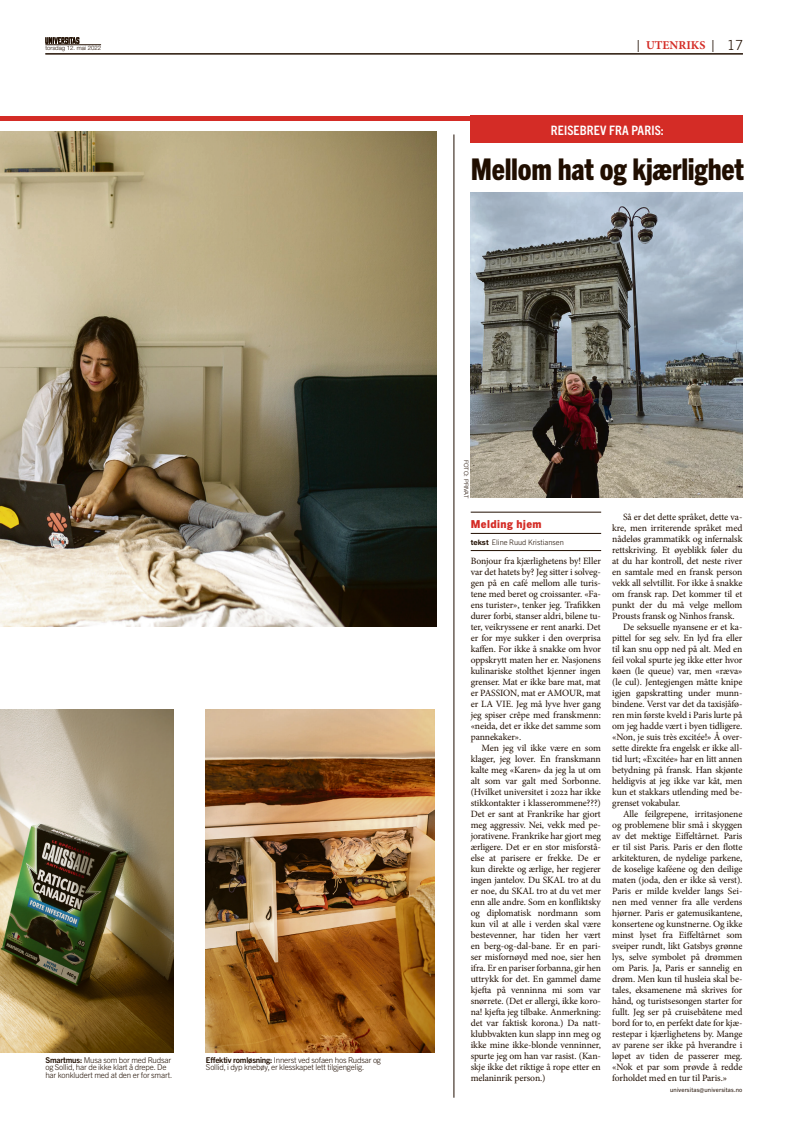
<style>
.page{position:relative;width:794px;height:1137px;background:#fff}
.page>*{position:absolute;margin:0;border:0;box-sizing:border-box;transform-origin:0 0}
.t1{font:800 condensed 30px "Trade Gothic Next LT Pro";letter-spacing:-.01em;color:#200e00}
.t2{font:300 14px "Trade Gothic Next LT Pro";color:#200e00}
.t3{font:700 condensed 13px "Trade Gothic Next LT Pro";letter-spacing:.01em;color:#fff}
.t4{font:700 12px "Minion Pro";color:#d42c26}
.t5{font:800 11px "Trade Gothic Next LT Pro";letter-spacing:.04em;color:#d42c26}
.t6{font:9.6px/11px "Minion Pro";letter-spacing:-.01em;color:#200e00;text-align:justify}
.t7{font:300 8px/7.5px "Trade Gothic Next LT Pro";letter-spacing:-.02em;color:#200e00}
.t8{font:300 7.5px "Trade Gothic Next LT Pro";color:#200e00}
.t9{font:300 6px "Helvetica Neue LT Std";color:#200e00}
.t10{font:6px "Trade Gothic Next LT Pro";letter-spacing:.025em;color:#200e00}
.s1{font-weight:400;color:#200e00}
.s2{font-weight:700}
.s3{font-family:"Helvetica Neue LT Std";font-weight:700}
</style>
<div class="page">
<hr style="left:45px;top:54px;width:698px;height:1px;background:#200e00">
<svg style="left:45px;top:37px;width:34px;height:7px"></svg>
<hr style="left:454px;top:134px;width:1px;height:963px;background:#200e00">
<hr style="left:0;top:116px;width:743px;height:4px;background:#d42c26">
<div style="left:471px;top:116px;width:272px;height:27px;background:#d42c26"></div>
<hr style="left:471px;top:512px;width:130px;height:1px;background:#200e00">
<hr style="left:471px;top:533px;width:130px;height:1px;background:#200e00">
<hr style="left:471px;top:550px;width:130px;height:1px;background:#200e00">
<hr style="left:45px;top:45px;width:56px;height:1px;background:#200e00">
<img style="left:471px;top:193px;width:272px;height:304px">
<img style="left:206px;top:709px;width:228px;height:343px">
<img style="left:0;top:709px;width:173px;height:343px">
<img style="left:0;top:131px;width:436px;height:495px">
<p class="t9" style="left:45px;top:44px;width:57px">torsdag 12. mai 2022</p>
<p class="t4" style="left:637px;top:37px;width:79px"><span class="s1">|</span> UTENRIKS <span class="s1">|</span></p>
<h2 class="t2" style="left:727px;top:35px;width:17px">17</h2>
<h3 class="t3" style="left:551px;top:122px;width:115px">REISEBREV FRA PARIS:</h3>
<h1 class="t1" style="left:471px;top:148px;width:275px">Mellom hat og kjærlighet</h1>
<p class="t7" style="left:45px;top:1055px;width:128px"><span class="s2">Smartmus:</span> Musa som bor med Rudsar og Sollid, har de ikke klart å drepe. De har konkludert med at den er for smart.</p>
<p class="t7" style="left:206px;top:1055px;width:177px"><span class="s2">Effektiv romløsning:</span> Innerst ved sofaen hos Rudsar og<br>Sollid, i dyp knebøy, er klesskapet lett tilgjengelig.</p>
<p class="t9" style="left:470px;top:460px;width:40px;rotate:90deg">FOTO: PRIVAT</p>
<p class="t5" style="left:471px;top:516px;width:72px">Melding hjem</p>
<p class="t8" style="left:471px;top:537px;width:95px"><span class="s3">tekst</span> Eline Ruud Kristiansen</p>
<p class="t6" style="left:471px;top:555px;width:132px">Bonjour fra kjærlighetens by! Eller var det hatets by? Jeg sitter i solveg&shy;gen på en café mellom alle turis&shy;tene med beret og croissanter. «Fa&shy;ens turister», tenker jeg. Trafikken durer forbi, stanser aldri, bilene tu&shy;ter, veikryssene er rent anarki. Det er for mye sukker i den overprisa kaffen. For ikke å snakke om hvor oppskrytt maten her er. Nasjonens kulinariske stolthet kjenner ingen grenser. Mat er ikke bare mat, mat er PASSION, mat er AMOUR, mat er LA VIE. Jeg må lyve hver gang jeg spiser crêpe med franskmenn: «neida, det er ikke det samme som pannekaker».</p>
<p class="t6" style="left:471px;top:742px;width:132px;text-indent:11px">Men jeg vil ikke være en som klager, jeg lover. En franskmann kalte meg «Karen» da jeg la ut om alt som var galt med Sorbonne. (Hvilket universitet i 2022 har ikke stikkontakter i klasserommene???)<br>Det er sant at Frankrike har gjort meg aggressiv. Nei, vekk med pe&shy;jorativene. Frankrike har gjort meg ærligere. Det er en stor misforstå&shy;else at parisere er frekke. De er kun direkte og ærlige, her regjerer ingen jantelov. Du SKAL tro at du er noe, du SKAL tro at du vet mer enn alle andre. Som en konfliktsky og diplomatisk nordmann som kun vil at alle i verden skal være bestevenner, har tiden her vært en berg-og-dal-bane. Er en pari&shy;ser misfornøyd med noe, sier hen ifra. Er en pariser forbanna, gir hen uttrykk for det. En gammel dame kjefta på venninna mi som var snørrete. (Det er allergi, ikke koro&shy;na! kjefta jeg tilbake. Anmerkning: det var faktisk korona.) Da natt&shy;klubbvakten kun slapp inn meg og ikke mine ikke-blonde venninner, spurte jeg om han var rasist. (Kan&shy;skje ikke det riktige å rope etter en melaninrik person.)</p>
<p class="t6" style="left:623px;top:511px;width:121px">Så er det dette språket, dette va-</p>
<p class="t6" style="left:612px;top:522px;width:132px">kre, men irriterende språket med</p>
<p class="t6" style="left:612px;top:533px;width:132px">nådeløs grammatikk og infernalsk</p>
<p class="t6" style="left:612px;top:544px;width:132px">rettskriving. Et øyeblikk føler du</p>
<p class="t6" style="left:612px;top:555px;width:132px">at du har kontroll, det neste river</p>
<p class="t6" style="left:612px;top:566px;width:132px">en samtale med en fransk person</p>
<p class="t6" style="left:612px;top:577px;width:132px">vekk all selvtillit. For ikke å snakke</p>
<p class="t6" style="left:612px;top:588px;width:132px">om fransk rap. Det kommer til et</p>
<p class="t6" style="left:612px;top:599px;width:132px">punkt der du må velge mellom</p>
<p class="t6" style="left:612px;top:610px;width:124px">Prousts fransk og Ninhos fransk.</p>
<p class="t6" style="left:623px;top:621px;width:121px">De seksuelle nyansene er et ka-</p>
<p class="t6" style="left:612px;top:632px;width:132px">pittel for seg selv. En lyd fra eller</p>
<p class="t6" style="left:612px;top:643px;width:132px">til kan snu opp ned på alt. Med en</p>
<p class="t6" style="left:612px;top:654px;width:132px">feil vokal spurte jeg ikke etter hvor</p>
<p class="t6" style="left:612px;top:665px;width:132px">køen (le queue) var, men «ræva»</p>
<p class="t6" style="left:612px;top:676px;width:132px">(le cul). Jentegjengen måtte knipe</p>
<p class="t6" style="left:612px;top:687px;width:132px">igjen gapskratting under munn-</p>
<p class="t6" style="left:612px;top:698px;width:132px">bindene. Verst var det da taxisjåfø-</p>
<p class="t6" style="left:612px;top:709px;width:132px">ren min første kveld i Paris lurte på</p>
<p class="t6" style="left:612px;top:720px;width:132px">om jeg hadde vært i byen tidligere.</p>
<p class="t6" style="left:612px;top:731px;width:132px">«Non, je suis très excitée!» Å over-</p>
<p class="t6" style="left:612px;top:742px;width:132px">sette direkte fra engelsk er ikke all-</p>
<p class="t6" style="left:612px;top:753px;width:132px">tid lurt; «Excitée» har en litt annen</p>
<p class="t6" style="left:612px;top:764px;width:132px">betydning på fransk. Han skjønte</p>
<p class="t6" style="left:612px;top:775px;width:132px">heldigvis at jeg ikke var kåt, men</p>
<p class="t6" style="left:612px;top:786px;width:132px">kun et stakkars utlending med be-</p>
<p class="t6" style="left:612px;top:797px;width:70px">grenset vokabular.</p>
<p class="t6" style="left:623px;top:808px;width:121px">Alle feilgrepene, irritasjonene</p>
<p class="t6" style="left:612px;top:819px;width:132px">og problemene blir små i skyggen</p>
<p class="t6" style="left:612px;top:830px;width:132px">av det mektige Eiffeltårnet. Paris</p>
<p class="t6" style="left:612px;top:841px;width:132px">er til sist Paris. Paris er den flotte</p>
<p class="t6" style="left:612px;top:852px;width:132px">arkitekturen, de nydelige parkene,</p>
<p class="t6" style="left:612px;top:863px;width:132px">de koselige kaféene og den deilige</p>
<p class="t6" style="left:612px;top:874px;width:132px">maten (joda, den er ikke så verst).</p>
<p class="t6" style="left:612px;top:885px;width:132px">Paris er milde kvelder langs Sei-</p>
<p class="t6" style="left:612px;top:896px;width:132px">nen med venner fra alle verdens</p>
<p class="t6" style="left:612px;top:907px;width:132px">hjørner. Paris er gatemusikantene,</p>
<p class="t6" style="left:612px;top:918px;width:132px">konsertene og kunstnerne. Og ikke</p>
<p class="t6" style="left:612px;top:929px;width:132px">minst lyset fra Eiffeltårnet som</p>
<p class="t6" style="left:612px;top:940px;width:132px">sveiper rundt, likt Gatsbys grønne</p>
<p class="t6" style="left:612px;top:951px;width:132px">lys, selve symbolet på drømmen</p>
<p class="t6" style="left:612px;top:962px;width:132px">om Paris. Ja, Paris er sannelig en</p>
<p class="t6" style="left:612px;top:973px;width:132px">drøm. Men kun til husleia skal be-</p>
<p class="t6" style="left:612px;top:984px;width:132px">tales, eksamenene må skrives for</p>
<p class="t6" style="left:612px;top:995px;width:132px">hånd, og turistsesongen starter for</p>
<p class="t6" style="left:612px;top:1006px;width:132px">fullt. Jeg ser på cruisebåtene med</p>
<p class="t6" style="left:612px;top:1017px;width:132px">bord for to, en perfekt date for kjæ-</p>
<p class="t6" style="left:612px;top:1028px;width:132px">restepar i kjærlighetens by. Mange</p>
<p class="t6" style="left:612px;top:1039px;width:132px">av parene ser ikke på hverandre i</p>
<p class="t6" style="left:612px;top:1050px;width:132px">løpet av tiden de passerer meg.</p>
<p class="t6" style="left:612px;top:1061px;width:132px">«Nok et par som prøvde å redde</p>
<p class="t6" style="left:612px;top:1072px;width:116px">forholdet med en tur til Paris.»</p>
<p class="t10" style="left:670px;top:1085px;width:74px">universitas@universitas.no</p>
</div>
